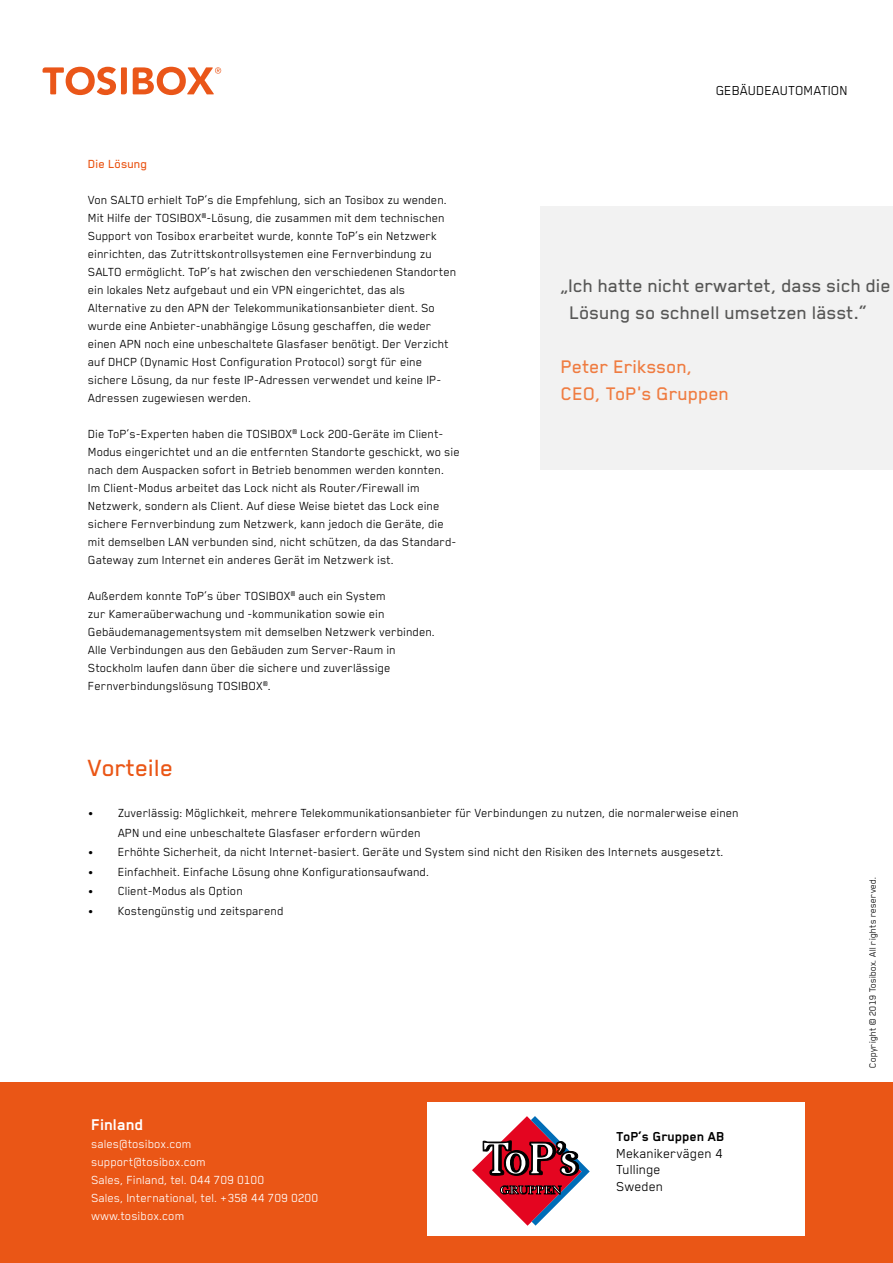
<style>
.page{position:relative;width:893px;height:1263px;background:#fff}
.page>*{position:absolute;margin:0;border:0;box-sizing:border-box;transform-origin:0 0}
.t1{font:500 27px "Blender";color:#ea5616}
.t2{font:500 21px/27px "Blender";color:#575756}
.t3{font:500 21px/27px "Blender";color:#ef7c41}
.t4{font:700 18px "Blender";color:#fff}
.t5{font:15px/16.5px "Blender";color:#000}
.t6{font:700 15px "Blender";color:#000}
.t7{font:13.5px/18px "Blender";color:#000}
.t8{font:13.5px/18px "Blender";color:#fff}
.t9{font:500 13.5px "Blender";color:#ea5616}
.t10{font:10.5px "Blender";color:#000}
</style>
<div class="page">
<div style="left:0;top:1082px;width:893px;height:181px;background:#ea5616"></div>
<div style="left:427px;top:1102px;width:378px;height:134px;background:#fff"></div>
<svg style="left:43px;top:67px;width:178px;height:28px"></svg>
<div style="left:540px;top:206px;width:353px;height:263px;background:#f2f2f2"></div>
<svg style="left:472px;top:1116px;width:118px;height:110px"></svg>
<p class="t9" style="left:88px;top:157px;width:61px">Die Lösung</p>
<p class="t7" style="left:88px;top:191px;width:370px">Von SALTO erhielt ToP’s die Empfehlung, sich an Tosibox zu wenden.<br>Mit Hilfe der TOSIBOX<sup>®</sup>-Lösung, die zusammen mit dem technischen Support von Tosibox erarbeitet wurde, konnte ToP’s ein Netzwerk einrichten, das Zutrittskontrollsystemen eine Fernverbindung zu SALTO ermöglicht. ToP’s hat zwischen den verschiedenen Standorten ein lokales Netz aufgebaut und ein VPN eingerichtet, das als Alternative zu den APN der Telekommunikationsanbieter dient. So wurde eine Anbieter-unabhängige Lösung geschaffen, die weder einen APN noch eine unbeschaltete Glasfaser benötigt. Der Verzicht auf DHCP (Dynamic Host Configuration Protocol) sorgt für eine sichere Lösung, da nur feste IP-Adressen verwendet und keine IP-Adressen zugewiesen werden.</p>
<p class="t7" style="left:88px;top:425px;width:373px">Die ToP’s-Experten haben die TOSIBOX<sup>®</sup> Lock 200-Geräte im Client-Modus eingerichtet und an die entfernten Standorte geschickt, wo sie nach dem Auspacken sofort in Betrieb benommen werden konnten.<br>Im Client-Modus arbeitet das Lock nicht als Router/Firewall im Netzwerk, sondern als Client. Auf diese Weise bietet das Lock eine sichere Fernverbindung zum Netzwerk, kann jedoch die Geräte, die mit demselben LAN verbunden sind, nicht schützen, da das Standard-Gateway zum Internet ein anderes Gerät im Netzwerk ist.</p>
<p class="t7" style="left:88px;top:587px;width:348px">Außerdem konnte ToP’s über TOSIBOX<sup>®</sup> auch ein System<br>zur Kameraüberwachung und -kommunikation sowie ein Gebäudemanagementsystem mit demselben Netzwerk verbinden.<br>Alle Verbindungen aus den Gebäuden zum Server-Raum in Stockholm laufen dann über die sichere und zuverlässige Fernverbindungslösung TOSIBOX<sup>®</sup>.</p>
<p class="t5" style="left:716px;top:81px;width:134px">GEBÄUDEAUTOMATION</p>
<h2 class="t2" style="left:570px;top:272px;width:323px;text-indent:-9px">„Ich hatte nicht erwartet, dass sich die<br>Lösung so schnell umsetzen lässt.“</h2>
<h2 class="t3" style="left:561px;top:353px;width:170px">Peter Eriksson,<br>CEO, ToP's Gruppen</h2>
<h1 class="t1" style="left:88px;top:753px;width:87px">Vorteile</h1>
<p class="t7" style="left:118px;top:803px;width:622px;line-height:19.5px;text-indent:-30px">• Zuverlässig: Möglichkeit, mehrere Telekommunikationsanbieter für Verbindungen zu nutzen, die normalerweise einen<br>APN und eine unbeschaltete Glasfaser erfordern würden</p>
<p class="t7" style="left:88px;top:842px;width:637px">• Erhöhte Sicherheit, da nicht Internet-basiert. Geräte und System sind nicht den Risiken des Internets ausgesetzt.</p>
<p class="t7" style="left:88px;top:862px;width:343px">• Einfachheit. Einfache Lösung ohne Konfigurationsaufwand.</p>
<p class="t7" style="left:88px;top:881px;width:156px">• Client-Modus als Option</p>
<p class="t7" style="left:88px;top:901px;width:197px">• Kostengünstig und zeitsparend</p>
<h3 class="t4" style="left:91px;top:1115px;width:54px">Finland</h3>
<p class="t8" style="left:91px;top:1135px;width:229px">sales@tosibox.com<br>support@tosibox.com<br>Sales, Finland, tel. 044 709 0100<br>Sales, International, tel. +358 44 709 0200 www.tosibox.com</p>
<p class="t6" style="left:617px;top:1128px;width:110px">ToP’s Gruppen AB</p>
<p class="t5" style="left:617px;top:1144px;width:108px">Mekanikervägen 4<br>Tullinge<br>Sweden</p>
<p class="t10" style="left:867px;top:1068px;width:193px;rotate:-90deg">Copyright © 2019 Tosibox. All rights reserved.</p>
</div>
